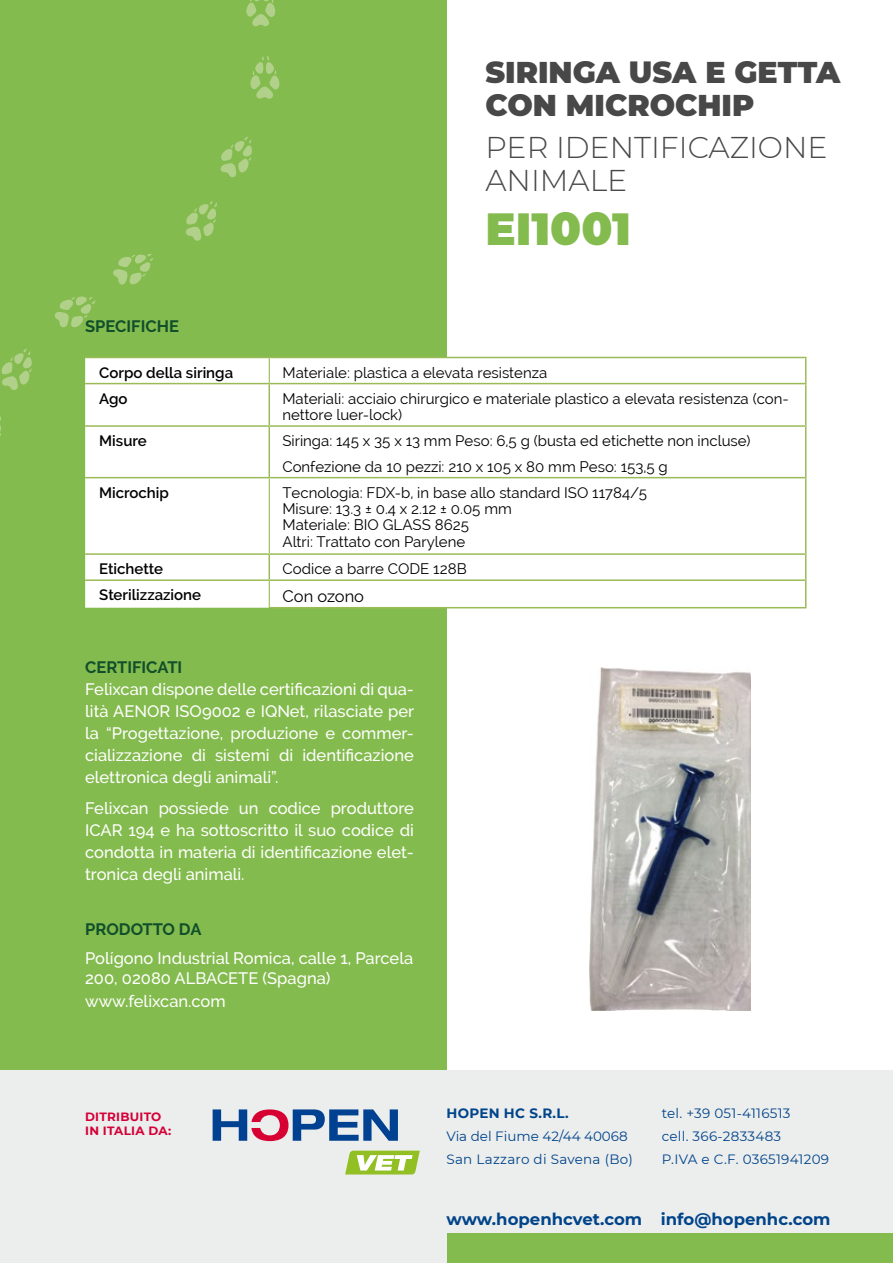
<style>
.page{position:relative;width:893px;height:1263px;background:#fff}
.page>*{position:absolute;margin:0;border:0;box-sizing:border-box;transform-origin:0 0}
.t1{font:900 45px "Montserrat";color:#84bb4e}
.t2{font:900 30px/33px "Montserrat";color:#494848}
.t3{font:300 30px/33px "Montserrat";color:#494848}
.t4{font:500 16.5px/22px "Raleway";color:#fff;text-align:justify}
.t5{font:700 16.5px "Montserrat";color:#00448a}
.t6{font:700 16.5px "Raleway";color:#114f2b}
.t7{font:16.5px "Raleway";color:#000}
.t8{font:15px/16.4px "Raleway";color:#000}
.t9{font:600 15px "Raleway";color:#000}
.t10{font:13.5px/23.2px "Montserrat";letter-spacing:.02em;color:#00448a}
.t11{font:700 13.5px "Montserrat";letter-spacing:.02em;color:#00448a}
.t12{font:700 12px/14.2px "Montserrat";letter-spacing:.02em;color:#d40037}
</style>
<div class="page">
<div style="left:0;top:0;width:446px;height:1070px;background:#84bb4e"></div>
<svg style="left:246px;top:0;width:29px;height:27px"></svg>
<svg style="left:250px;top:55px;width:30px;height:44px"></svg>
<svg style="left:220px;top:137px;width:32px;height:40px"></svg>
<svg style="left:186px;top:201px;width:31px;height:40px"></svg>
<svg style="left:113px;top:254px;width:40px;height:31px"></svg>
<svg style="left:55px;top:297px;width:41px;height:31px"></svg>
<svg style="left:1px;top:349px;width:31px;height:41px"></svg>
<svg style="left:0;top:416px;width:1px;height:20px"></svg>
<div style="left:85px;top:358px;width:720px;height:250px;background:#fff"></div>
<hr style="left:85px;top:357px;width:184px;height:1px;background:#9bba58">
<hr style="left:269px;top:357px;width:537px;height:1px;background:#9bba58">
<svg style="left:805px;top:358px;width:1px;height:25px"></svg>
<hr style="left:85px;top:383px;width:184px;height:1px;background:#9bba58">
<hr style="left:269px;top:383px;width:537px;height:1px;background:#9bba58">
<hr style="left:269px;top:384px;width:1px;height:41px;background:#9bba58">
<hr style="left:805px;top:384px;width:1px;height:41px;background:#9bba58">
<hr style="left:85px;top:425px;width:184px;height:2px;background:#9bba58">
<hr style="left:269px;top:425px;width:537px;height:2px;background:#9bba58">
<hr style="left:269px;top:427px;width:1px;height:50px;background:#9bba58">
<hr style="left:805px;top:427px;width:1px;height:50px;background:#9bba58">
<hr style="left:85px;top:477px;width:184px;height:1px;background:#9bba58">
<hr style="left:269px;top:477px;width:537px;height:1px;background:#9bba58">
<hr style="left:805px;top:478px;width:1px;height:75px;background:#9bba58">
<hr style="left:85px;top:553px;width:184px;height:2px;background:#9bba58">
<hr style="left:269px;top:553px;width:537px;height:2px;background:#9bba58">
<hr style="left:85px;top:579px;width:184px;height:2px;background:#9bba58">
<hr style="left:269px;top:579px;width:537px;height:2px;background:#9bba58">
<svg style="left:805px;top:555px;width:1px;height:52px"></svg>
<hr style="left:269px;top:607px;width:537px;height:1px;background:#9bba58">
<svg style="left:269px;top:358px;width:1px;height:25px"></svg>
<hr style="left:269px;top:478px;width:1px;height:75px;background:#9bba58">
<svg style="left:269px;top:555px;width:1px;height:52px"></svg>
<img style="left:589px;top:668px;width:162px;height:342px">
<div style="left:0;top:1070px;width:893px;height:193px;background:#eceded"></div>
<div style="left:447px;top:1233px;width:446px;height:30px;background:#84bb4e"></div>
<svg style="left:213px;top:1109px;width:185px;height:32px"></svg>
<svg style="left:345px;top:1151px;width:75px;height:23px;background:#b8d574"></svg>
<h2 class="t2" style="left:485px;top:54px;width:356px">SIRINGA USA E GETTA<br>CON MICROCHIP</h2>
<h2 class="t3" style="left:485px;top:130px;width:344px">PER IDENTIFICAZIONE<br>ANIMALE</h2>
<h1 class="t1" style="left:485px;top:195px;width:147px">EI1001</h1>
<p class="t6" style="left:85px;top:316px;width:95px">SPECIFICHE</p>
<p class="t9" style="left:99px;top:364px;width:135px">Corpo della siringa</p>
<p class="t8" style="left:283px;top:364px;width:266px">Materiale: plastica a elevata resistenza</p>
<p class="t9" style="left:99px;top:390px;width:30px">Ago</p>
<p class="t8" style="left:282px;top:390px;width:508px">Materiali: acciaio chirurgico e materiale plastico a elevata resistenza (con&shy;nettore luer-lock)</p>
<p class="t9" style="left:99px;top:432px;width:49px">Misure</p>
<p class="t8" style="left:282px;top:428px;width:470px;line-height:25.5px">Siringa: 145 x 35 x 13 mm Peso: 6,5 g (busta ed etichette non incluse)<br>Confezione da 10 pezzi: 210 x 105 x 80 mm Peso: 153,5 g</p>
<p class="t9" style="left:99px;top:484px;width:71px">Microchip</p>
<p class="t8" style="left:282px;top:484px;width:366px">Tecnologia: FDX-b, in base allo standard ISO 11784/5<br>Misure: 13.3 ± 0.4 x 2.12 ± 0.05 mm<br>Materiale: BIO GLASS 8625<br>Altri: Trattato con Parylene</p>
<p class="t9" style="left:99px;top:560px;width:65px">Etichette</p>
<p class="t8" style="left:283px;top:561px;width:186px">Codice a barre CODE 128B</p>
<p class="t9" style="left:99px;top:586px;width:103px">Sterilizzazione</p>
<p class="t7" style="left:283px;top:586px;width:83px">Con ozono</p>
<p class="t6" style="left:85px;top:658px;width:99px">CERTIFICATI</p>
<p class="t4" style="left:85px;top:678px;width:331px">Felixcan dispone delle certificazioni di qua&shy;lità AENOR ISO9002 e IQNet, rilasciate per la “Progettazione, produzione e commer&shy;cializzazione di sistemi di identificazione elettronica degli animali”.</p>
<p class="t4" style="left:85px;top:797px;width:330px">Felixcan possiede un codice produttore ICAR 194 e ha sottoscritto il suo codice di condotta in materia di identificazione elet&shy;tronica degli animali.</p>
<p class="t6" style="left:85px;top:920px;width:118px">PRODOTTO DA</p>
<p class="t4" style="left:85px;top:948px;width:330px;line-height:19.8px">Polígono Industrial Romica, calle 1, Parcela<br>200, 02080 ALBACETE (Spagna)</p>
<p class="t4" style="left:85px;top:990px;width:142px">www.felixcan.com</p>
<p class="t12" style="left:85px;top:1109px;width:88px">DITRIBUITO<br>IN ITALIA DA:</p>
<p class="t11" style="left:446px;top:1103px;width:124px">HOPEN HC S.R.L.</p>
<p class="t10" style="left:446px;top:1124px;width:188px">Via del Fiume 42/44 40068<br>San Lazzaro di Savena (Bo)</p>
<p class="t10" style="left:662px;top:1101px;width:169px">tel. +39 051-4116513<br>cell. 366-2833483<br>P.IVA e C.F. 03651941209</p>
<p class="t5" style="left:446px;top:1207px;width:385px">www.hopenhcvet.com info@hopenhc.com</p>
</div>
